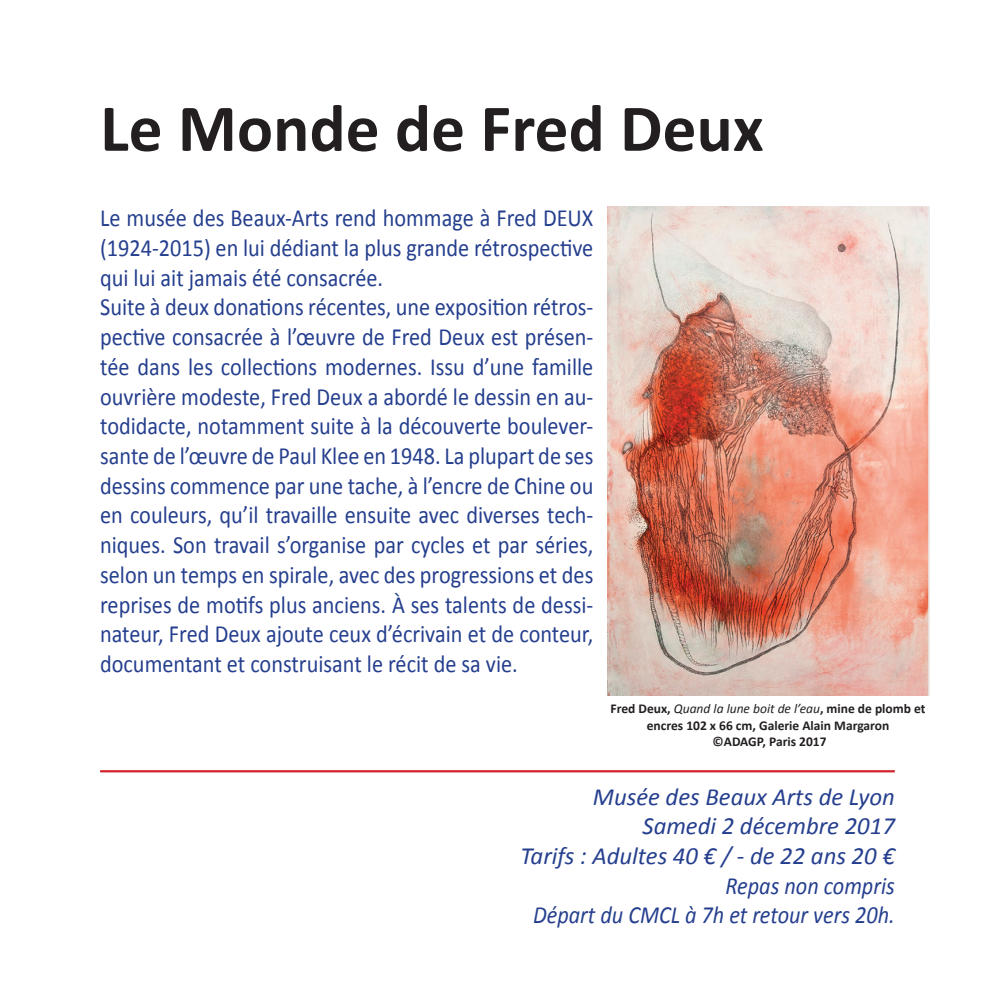
<style>
.page{position:relative;width:995px;height:995px;background:#fff}
.page>*{position:absolute;margin:0;border:0;box-sizing:border-box;transform-origin:0 0}
.t1{font:700 67.5px "Calibri";color:#231f20}
.t2{font:24.75px/29.7px "Calibri";color:#253f8e;scale:.9 1}
.t3{font:italic 24.75px/29.7px "Calibri";color:#253f8e;text-align:right}
.t4{font:700 13.5px/16.2px "Calibri";color:#231f20;text-align:center}
.s1{font-weight:400;font-style:italic}
</style>
<div class="page">
<hr style="left:100px;top:770px;width:795px;height:2px;background:#d1232a">
<img style="left:607px;top:207px;width:322px;height:488px">
<h1 class="t1" style="left:100px;top:85px;width:665px">Le Monde de Fred Deux</h1>
<p class="t2" style="left:100px;top:203px;width:550px">Le musée des Beaux-Arts rend hommage à Fred DEUX (1924-2015) en lui dédiant la plus grande rétrospective qui lui ait jamais été consacrée.<br>Suite à deux donations récentes, une exposition rétros&shy;pective consacrée à l’œuvre de Fred Deux est présen&shy;tée dans les collections modernes. Issu d’une famille ouvrière modeste, Fred Deux a abordé le dessin en au&shy;todidacte, notamment suite à la découverte boulever&shy;sante de l’œuvre de Paul Klee en 1948. La plupart de ses dessins commence par une tache, à l’encre de Chine ou en couleurs, qu’il travaille ensuite avec diverses tech&shy;niques. Son travail s’organise par cycles et par séries, selon un temps en spirale, avec des progressions et des reprises de motifs plus anciens. À ses talents de dessi&shy;nateur, Fred Deux ajoute ceux d’écrivain et de conteur, documentant et construisant le récit de sa vie.</p>
<p class="t4" style="left:611px;top:701px;width:316px">Fred Deux, <span class="s1">Quand la lune boit de l’eau</span>, mine de plomb et encres 102 x 66 cm, Galerie Alain Margaron<br>©ADAGP, Paris 2017</p>
<p class="t3" style="left:521px;top:781px;width:376px">Musée des Beaux Arts de Lyon<br>Samedi 2 décembre 2017<br>Tarifs : Adultes 40 € / - de 22 ans 20 €<br>Repas non compris<br>Départ du CMCL à 7h et retour vers 20h.</p>
</div>
